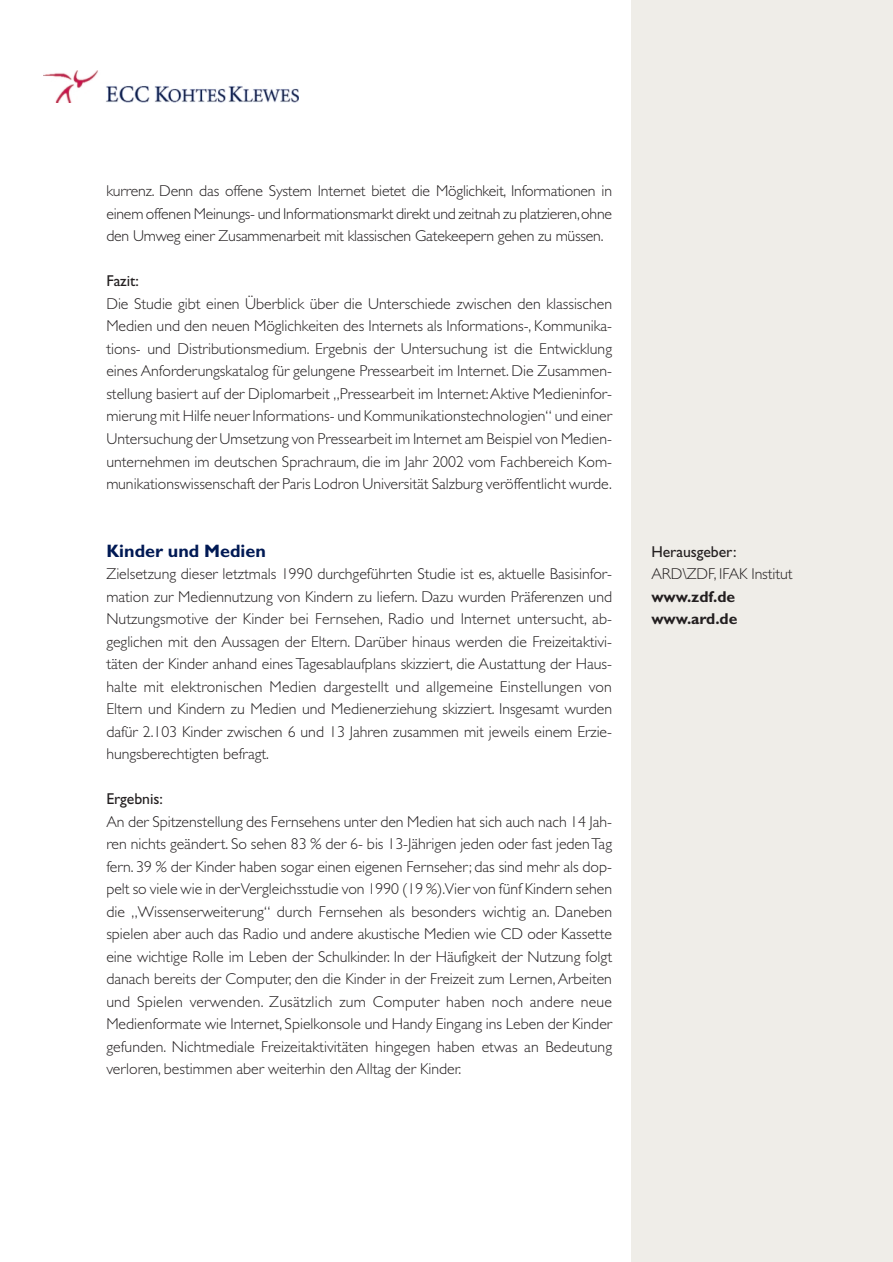
<style>
.page{position:relative;width:893px;height:1262px;background:#fff}
.page>*{position:absolute;margin:0;border:0;box-sizing:border-box;transform-origin:0 0}
.t1{font:700 18px "Gill Sans";color:#001954}
.t2{font:300 15.75px/22.5px "Gill Sans";color:#231f20;text-align:justify}
.t3{font:15.75px "Gill Sans";letter-spacing:-.005em;color:#231f20}
.t4{font:700 15.75px/22.5px "Gill Sans";letter-spacing:-.005em;color:#231f20}
</style>
<div class="page">
<div style="left:631px;top:0;width:261px;height:1262px;background:#efede8"></div>
<img style="left:44px;top:71px;width:254px;height:32px">
<p class="t2" style="left:106px;top:182px;width:507px">kurrenz. Denn das offene System Internet bietet die Möglichkeit, Informationen in einem offenen Meinungs- und Informationsmarkt direkt und zeitnah zu platzieren,ohne den Umweg einer Zusammenarbeit mit klassischen Gatekeepern gehen zu müssen.</p>
<p class="t3" style="left:106px;top:276px;width:34px">Fazit:</p>
<p class="t2" style="left:106px;top:294px;width:507px">Die Studie gibt einen Überblick über die Unterschiede zwischen den klassischen Medien und den neuen Möglichkeiten des Internets als Informations-, Kommunika&shy;tions- und Distributionsmedium. Ergebnis der Untersuchung ist die Entwicklung eines Anforderungskatalog für gelungene Pressearbeit im Internet. Die Zusammen&shy;stellung basiert auf der Diplomarbeit „Pressearbeit im Internet:Aktive Medieninfor&shy;mierung mit Hilfe neuer Informations- und Kommunikationstechnologien“ und einer Untersuchung der Umsetzung von Pressearbeit im Internet am Beispiel von Medien&shy;unternehmen im deutschen Sprachraum, die im Jahr 2002 vom Fachbereich Kom&shy;munikationswissenschaft der Paris Lodron Universität Salzburg veröffentlicht wurde.</p>
<p class="t1" style="left:106px;top:544px;width:161px">Kinder und Medien</p>
<p class="t2" style="left:106px;top:564px;width:507px">Zielsetzung dieser letztmals 1990 durchgeführten Studie ist es, aktuelle Basisinfor&shy;mation zur Mediennutzung von Kindern zu liefern. Dazu wurden Präferenzen und Nutzungsmotive der Kinder bei Fernsehen, Radio und Internet untersucht, ab&shy;geglichen mit den Aussagen der Eltern. Darüber hinaus werden die Freizeitaktivi&shy;täten der Kinder anhand eines Tagesablaufplans skizziert, die Austattung der Haus&shy;halte mit elektronischen Medien dargestellt und allgemeine Einstellungen von Eltern und Kindern zu Medien und Medienerziehung skizziert. Insgesamt wurden dafür 2.103 Kinder zwischen 6 und 13 Jahren zusammen mit jeweils einem Erzie&shy;hungsberechtigten befragt.</p>
<p class="t3" style="left:106px;top:793px;width:58px">Ergebnis:</p>
<p class="t2" style="left:106px;top:812px;width:507px">An der Spitzenstellung des Fernsehens unter den Medien hat sich auch nach 14 Jah&shy;ren nichts geändert. So sehen 83 % der 6- bis 13-Jährigen jeden oder fast jeden Tag fern. 39 % der Kinder haben sogar einen eigenen Fernseher; das sind mehr als dop&shy;pelt so viele wie in der Vergleichsstudie von 1990 (19 %).Vier von fünf Kindern sehen die „Wissenserweiterung“ durch Fernsehen als besonders wichtig an. Daneben spielen aber auch das Radio und andere akustische Medien wie CD oder Kassette eine wichtige Rolle im Leben der Schulkinder. In der Häufigkeit der Nutzung folgt danach bereits der Computer, den die Kinder in der Freizeit zum Lernen, Arbeiten und Spielen verwenden. Zusätzlich zum Computer haben noch andere neue Medienformate wie Internet, Spielkonsole und Handy Eingang ins Leben der Kinder gefunden. Nichtmediale Freizeitaktivitäten hingegen haben etwas an Bedeutung verloren, bestimmen aber weiterhin den Alltag der Kinder.</p>
<p class="t3" style="left:651px;top:546px;width:87px">Herausgeber:</p>
<p class="t2" style="left:651px;top:564px;width:142px">ARD\ZDF, IFAK Institut</p>
<p class="t4" style="left:651px;top:587px;width:87px">www.zdf.de www.ard.de</p>
</div>
